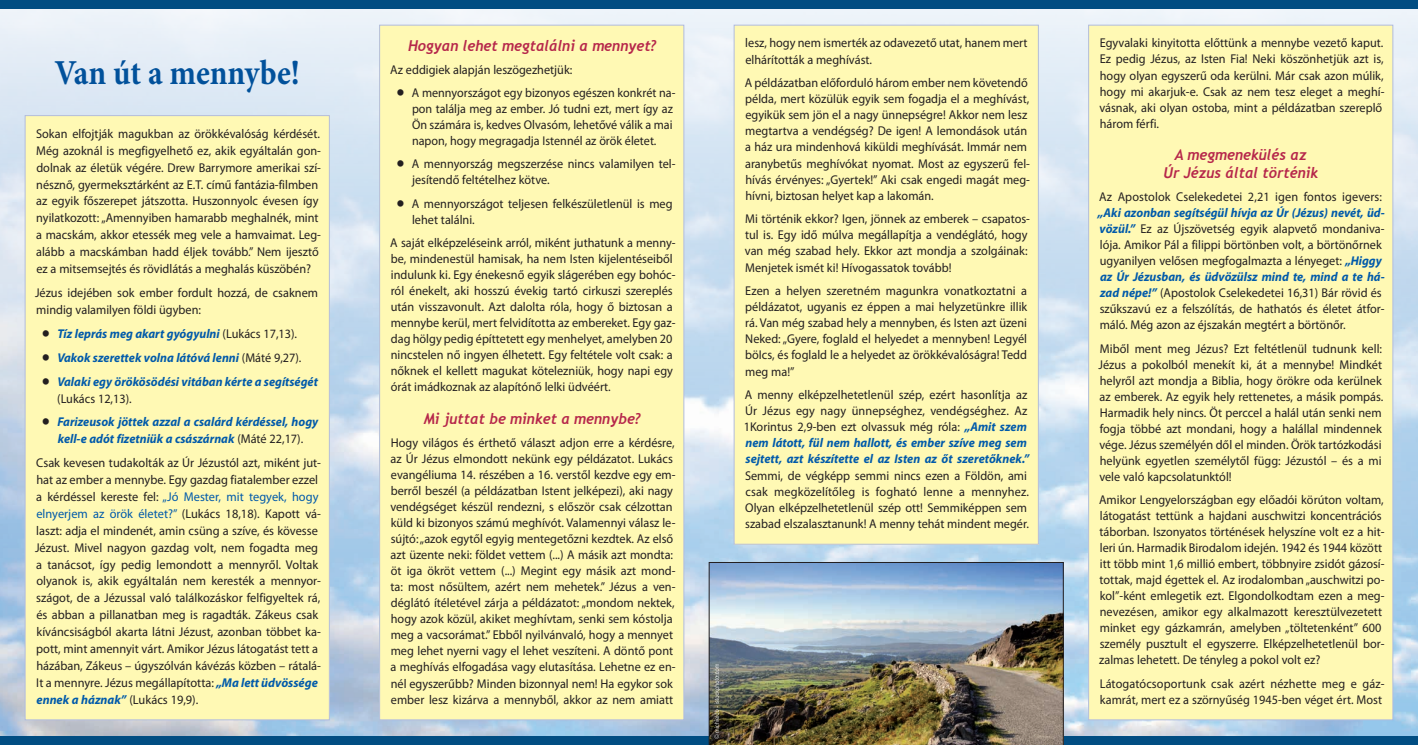
<style>
.page{position:relative;width:1418px;height:745px;background:#fff}
.page>*{position:absolute;margin:0;border:0;box-sizing:border-box;transform-origin:0 0}
.t1{font:700 35px "Minion Pro";letter-spacing:-.005em;color:#01519b;scale:.9 1}
.Überschrift_1{font:italic 700 15px/18px "Trebuchet";color:#b6274b;text-align:center;scale:.96 1}
.t2{font:12.75px/16px "Myriad Pro";color:#231f20;scale:.96 1}
.t3{font:12.75px/16.9px "Myriad Pro";color:#231f20}
.t4{font:italic 700 12.75px/16.9px "Myriad Pro";color:#015aaa;scale:.96 1}
.t5{font:12.75px/16px "Myriad Pro";color:#231f20;scale:.95 1}
.s1{font-family:"Cg Omega";font-weight:400;font-style:normal;color:#231f20}
.s2{font-weight:400;font-style:normal;color:#231f20}
.s3{color:#015aaa}
.s4{font-weight:700;font-style:italic;color:#015aaa}
.s5{font-family:"Cg Omega"}
</style>
<div class="page">
<img style="left:0;top:9px;width:1417px;height:726px">
<div style="left:0;top:735px;width:1417px;height:9px;background:#014d82"></div>
<div style="left:0;top:0;width:1417px;height:9px;background:#014d82"></div>
<img style="left:709px;top:562px;width:354px;height:182px">
<div style="left:25px;top:115px;width:304px;height:604px;background:#fff9b4"></div>
<div style="left:379px;top:25px;width:305px;height:694px;background:#fff9b4"></div>
<div style="left:734px;top:25px;width:304px;height:519px;background:#fff9b4"></div>
<div style="left:733px;top:25px;width:305px;height:519px;border:1px solid #b1bcdf"></div>
<div style="left:1088px;top:25px;width:304px;height:694px;background:#fff9b4"></div>
<svg style="left:714px;top:663px;width:6px;height:75px"></svg>
<p class="t1" style="left:55px;top:48px;width:274px">Van út a mennybe!</p>
<p class="t2" style="left:36px;top:125px;width:298px;line-height:16.9px">Sokan elfojtják magukban az örökkévalóság kérdését.<br>Még azoknál is megfigyelhető ez, akik egyáltalán gon&shy;dolnak az életük végére. Drew Barrymore amerikai szí&shy;nésznő, gyermeksztárként az E.T. című fantázia-filmben az egyik főszerepet játszotta. Huszonnyolc évesen így nyilatkozott: „Amennyiben hamarabb meghalnék, mint a macskám, akkor etessék meg vele a hamvaimat. Leg&shy;alább a macskámban hadd éljek tovább.” Nem ijesztő ez a mitsemsejtés és rövidlátás a meghalás küszöbén?</p>
<p class="t2" style="left:35px;top:284px;width:296px;line-height:16.9px">Jézus idejében sok ember fordult hozzá, de csaknem mindig valamilyen földi ügyben:</p>
<p class="t4" style="left:42px;top:324px;width:268px"><span class="s1">•</span> Tíz leprás meg akart gyógyulni <span class="s2">(Lukács 17,13).</span></p>
<p class="t4" style="left:42px;top:348px;width:272px"><span class="s1">•</span> Vakok szerettek volna látóvá lenni <span class="s2">(Máté 9,27).</span></p>
<p class="t4" style="left:57px;top:372px;width:273px;text-indent:-16px"><span class="s1">•</span> Valaki egy örökösödési vitában kérte a segítségét <span class="s2">(Lukács 12,13).</span></p>
<p class="t4" style="left:42px;top:413px;width:290px;text-align:center"><span class="s1">•</span> Farizeusok jöttek azzal a csalárd kérdéssel, hogy kell-e adót fizetniük a császárnak <span class="s2">(Máté 22,17).</span></p>
<p class="t3" style="left:35px;top:454px;width:287px">Csak kevesen tudakolták az Úr Jézustól azt, miként jut&shy;hat az ember a mennybe. Egy gazdag fiatalember ezzel a kérdéssel kereste fel: <span class="s3">„Jó Mester, mit tegyek, hogy elnyerjem az örök életet?”</span> (Lukács 18,18). Kapott vá&shy;laszt: adja el mindenét, amin csüng a szíve, és kövesse Jézust. Mivel nagyon gazdag volt, nem fogadta meg a tanácsot, így pedig lemondott a mennyről. Voltak olyanok is, akik egyáItalán nem keresték a mennyor&shy;szágot, de a Jézussal való találkozáskor felfigyeltek rá, és abban a pillanatban meg is ragadták. Zákeus csak kíváncsiságból akarta látni Jézust, azonban többet ka&shy;pott, mint amennyit várt. Amikor Jézus látogatást tett a házában, Zákeus – úgyszólván kávézás közben – rátalá-It a mennyre. Jézus megállapította: <span class="s4">„Ma lett üdvössége ennek a háznak”</span> (Lukács 19,9).</p>
<p class="Überschrift_1" style="left:408px;top:36px;width:260px">Hogyan lehet megtalálni a mennyet?</p>
<p class="t2" style="left:390px;top:61px;width:191px">Az eddigiek alapján leszögezhetjük:</p>
<p class="t5" style="left:412px;top:84px;width:279px;text-indent:-16px"><span class="s5">•</span> A mennyországot egy bizonyos egészen konkrét na&shy;pon találja meg az ember. Jó tudni ezt, mert így az Ön számára is, kedves Olvasóm, lehetővé válik a mai napon, hogy megragadja Istennél az örök életet.</p>
<p class="t2" style="left:412px;top:156px;width:275px;text-indent:-16px"><span class="s5">•</span> A mennyország megszerzése nincs valamilyen tel&shy;jesítendő feltételhez kötve.</p>
<p class="t2" style="left:412px;top:195px;width:273px;text-indent:-16px"><span class="s5">•</span> A mennyországot teljesen felkészületlenül is meg lehet találni.</p>
<p class="t2" style="left:390px;top:234px;width:299px">A saját elképzeléseink arról, miként juthatunk a menny&shy;be, mindenestül hamisak, ha nem Isten kijelentéseiből indulunk ki. Egy énekesnő egyik slágerében egy bohóc&shy;ról énekelt, aki hosszú évekig tartó cirkuszi szereplés után visszavonult. Azt dalolta róla, hogy ő biztosan a mennybe kerül, mert felvidította az embereket. Egy gaz&shy;dag hölgy pedig építtetett egy menhelyet, amelyben 20 nincstelen nő ingyen élhetett. Egy feltétele volt csak: a nőknek el kellett magukat kötelezniük, hogy napi egy órát imádkoznak az alapítónő lelki üdvéért.</p>
<p class="Überschrift_1" style="left:423px;top:409px;width:228px">Mi juttat be minket a mennybe?</p>
<p class="t2" style="left:390px;top:434px;width:298px">Hogy világos és érthető választ adjon erre a kérdésre, az Úr Jézus elmondott nekünk egy példázatot. Lukács evangéliuma 14. részében a 16. verstől kezdve egy em&shy;berről beszél (a példázatban Istent jelképezi), aki nagy vendégséget készül rendezni, s először csak célzottan küld ki bizonyos számú meghívót. Valamennyi válasz le&shy;sújtó: „azok egytől egyig mentegetőzni kezdtek. Az első azt üzente neki: földet vettem (...) A másik azt mondta: öt iga ökröt vettem (...) Megint egy másik azt mond&shy;ta: most nősültem, azért nem mehetek.” Jézus a ven&shy;déglátó ítéletével zárja a példázatot: „mondom nektek, hogy azok közül, akiket meghívtam, senki sem kóstolja meg a vacsorámat.” Ebből nyilvánvaló, hogy a mennyet meg lehet nyerni vagy el lehet veszíteni. A döntő pont a meghívás elfogadása vagy elutasítása. Lehetne ez en&shy;nél egyszerűbb? Minden bizonnyal nem! Ha egykor sok ember lesz kizárva a mennyből, akkor az nem amiatt</p>
<p class="t2" style="left:745px;top:35px;width:295px">lesz, hogy nem ismerték az odavezető utat, hanem mert elhárították a meghívást.</p>
<p class="t2" style="left:744px;top:74px;width:299px">A példázatban előforduló három ember nem követendő példa, mert közülük egyik sem fogadja el a meghívást, egyikük sem jön el a nagy ünnepségre! Akkor nem lesz megtartva a vendégség? De igen! A lemondások után a ház ura mindenhová kiküldi meghívását. Immár nem aranybetűs meghívókat nyomat. Most az egyszerű fel&shy;hívás érvényes: „Gyertek!” Aki csak engedi magát meg&shy;hívni, biztosan helyet kap a lakomán.</p>
<p class="t2" style="left:744px;top:210px;width:298px">Mi történik ekkor? Igen, jönnek az emberek – csapatos&shy;tul is. Egy idő múlva megállapítja a vendéglátó, hogy van még szabad hely. Ekkor azt mondja a szolgáinak:<br>Menjetek ismét ki! Hívogassatok tovább!</p>
<p class="t2" style="left:745px;top:282px;width:295px;text-align:justify">Ezen a helyen szeretném magunkra vonatkoztatni a példázatot, ugyanis ez éppen a mai helyzetünkre illik rá. Van még szabad hely a mennyben, és Isten azt üzeni Neked: „Gyere, foglald el helyedet a mennyben! Legyél böIcs, és foglald le a helyedet az örökkévalóságra! Tedd meg ma!”</p>
<p class="t2" style="left:743px;top:386px;width:299px">A menny elképzelhetetlenül szép, ezért hasonlítja az Úr Jézus egy nagy ünnepséghez, vendégséghez. Az 1Korintus 2,9--ben ezt olvassuk még róla: <span class="s4">„Amit szem nem látott, fül nem hallott, és ember szíve meg sem sejtett, azt készítette el az Isten az őt szeretőknek.” </span>Semmi, de végképp semmi nincs ezen a Földön, ami csak megközelítőleg is fogható lenne a mennyhez.<br>Olyan elképzelhetetlenül szép ott! Semmiképpen sem szabad elszalasztanunk! A menny tehát mindent megér.</p>
<p class="t2" style="left:1099px;top:35px;width:298px">Egyvalaki kinyitotta előttünk a mennybe vezető kaput.<br>Ez pedig Jézus, az Isten Fia! Neki köszönhetjük azt is, hogy olyan egyszerű oda kerülni. Már csak azon múlik, hogy mi akarjuk-e. Csak az nem tesz eleget a meghí&shy;vásnak, aki olyan ostoba, mint a példázatban szereplő három férfi.</p>
<p class="Überschrift_1" style="left:1163px;top:145px;width:163px">A megmenekülés az<br>Úr Jézus által történik</p>
<p class="t2" style="left:1097px;top:188px;width:300px">Az Apostolok Cselekedetei 2,21 igen fontos igevers: <span class="s4">„Aki azonban segítségül hívja az Úr (Jézus) nevét, üd&shy;vözül.”</span> Ez az Újszövetség egyik alapvető mondaniva&shy;lója. Amikor Pál a filippi börtönben volt, a börtönőrnek ugyanilyen velősen megfogalmazta a lényeget: <span class="s4">„Higgy az Úr Jézusban, és üdvözülsz mind te, mind a te há&shy;zad népe!”</span> (Apostolok Cselekedetei 16,31) Bár rövid és szűkszavú ez a felszólítás, de hathatós és életet átfor&shy;máló. Még azon az éjszakán megtért a börtönőr.</p>
<p class="t2" style="left:1098px;top:340px;width:298px">Miből ment meg Jézus? Ezt feltétlenül tudnunk kell:<br>Jézus a pokolból menekít ki, át a mennybe! Mindkét helyről azt mondja a Biblia, hogy örökre oda kerülnek az emberek. Az egyik hely rettenetes, a másik pompás.<br>Harmadik hely nincs. Öt perccel a halál után senki nem fogja többé azt mondani, hogy a halállal mindennek vége. Jézus személyén dől el minden. Örök tartózkodási helyünk egyetlen személytől függ: Jézustól – és a mi vele való kapcsolatunktól!</p>
<p class="t2" style="left:1099px;top:491px;width:299px">Amikor Lengyelországban egy előadói körúton voltam, látogatást tettünk a hajdani auschwitzi koncentrációs táborban. Iszonyatos történések helyszíne volt ez a hit&shy;leri ún. Harmadik Birodalom idején. 1942 és 1944 között itt több mint 1,6 millió embert, többnyire zsidót gázosí&shy;tottak, majd égettek el. Az irodalomban „auschwitzi po&shy;kol”-ként emlegetik ezt. Elgondolkodtam ezen a meg&shy;nevezésen, amikor egy alkalmazott keresztülvezetett minket egy gázkamrán, amelyben „töltetenként” 600 személy pusztult el egyszerre. Elképzelhetetlenül bor&shy;zalmas lehetett. De tényleg a pokol volt ez?</p>
<p class="t2" style="left:1099px;top:674px;width:298px">Látogatócsoportunk csak azért nézhette meg e gáz&shy;kamrát, mert ez a szörnyűség 1945-ben véget ért. Most</p>
</div>
